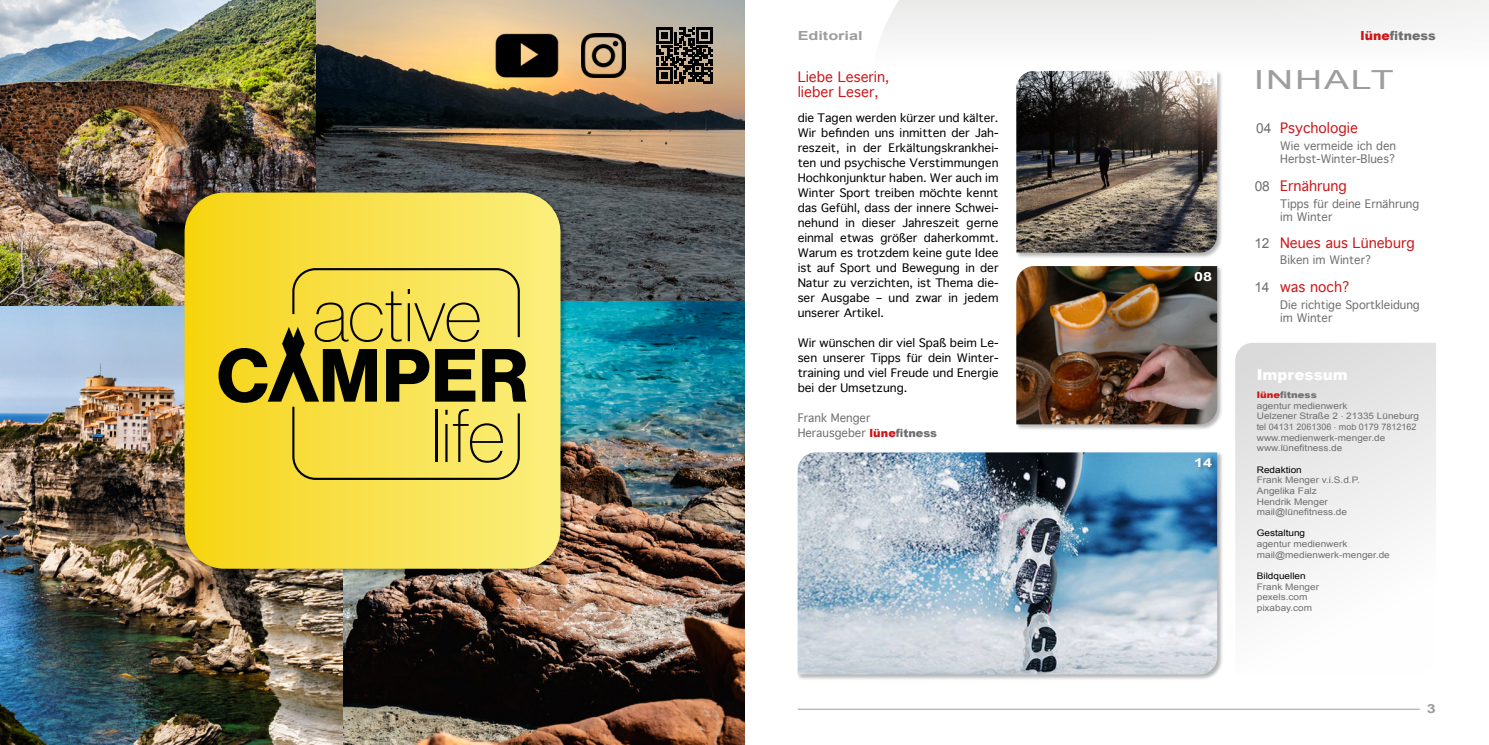
<style>
.page{position:relative;width:1489px;height:745px;background:#fff}
.page>*{position:absolute;margin:0;border:0;box-sizing:border-box;transform-origin:0 0}
.t1{font:26.25px "Arial";letter-spacing:.05em;color:#9d9d9c;scale:1.43 1}
.t2{font:900 15px "Arial";color:#fff}
.t3{font:13.75px/15px "Geneva";color:#cd1719}
.t4{font:900 12.5px "Arial";color:#706f6f}
.t5{font:700 12.5px "Arial";color:#9d9d9c;scale:1.3 1}
.t6{font:700 12.5px "Arial";color:#fff;scale:1.3 1}
.t7{font:11.25px/15px "Geneva";color:#000;text-align:justify;scale:1.04 1}
.t8{font:11.25px/13.5px "Geneva";color:#706f6f}
.t9{font:9px/10.6px "Arial";color:#706f6f;scale:1.11 1}
.t10{font:9px "Arial";color:#000;scale:1.11 1}
.s1{font-family:"Arial";font-weight:900;color:#cd1719}
.s2{font-family:"Arial";font-weight:900}
.s3{color:#cd1719}
.s4{font-family:"Arial";color:#706f6f}
.s5{font-weight:900;color:#cd1719}
.s6{font-weight:900}
</style>
<div class="page">
<svg style="left:882px;top:0;width:606px;height:353px"></svg>
<div style="left:797px;top:451px;width:426px;height:229px;background:#000;opacity:.3"></div>
<img style="left:797px;top:452px;width:420px;height:222px">
<div style="left:1015px;top:265px;width:208px;height:165px;background:#000;opacity:.3"></div>
<img style="left:1016px;top:266px;width:201px;height:158px">
<div style="left:1015px;top:70px;width:208px;height:188px;background:#000;opacity:.3"></div>
<img style="left:1016px;top:71px;width:201px;height:181px">
<hr style="left:797px;top:708px;width:622px;height:1px;background:#9d9d9c">
<svg style="left:1235px;top:342px;width:200px;height:264px;fill:#ebebeb"></svg>
<div style="left:1193px;top:75px;width:24px;height:16px;background:#000;opacity:.3"></div>
<div style="left:1194px;top:456px;width:23px;height:16px;background:#000;opacity:.3"></div>
<img style="left:316px;top:0;width:428px;height:301px">
<img style="left:342px;top:301px;width:402px;height:443px">
<img style="left:0;top:0;width:316px;height:306px">
<img style="left:0;top:306px;width:342px;height:438px">
<svg style="left:656px;top:27px;width:56px;height:56px;background:#463e33"></svg>
<img style="left:476px;top:5px;width:101px;height:101px">
<img style="left:581px;top:33px;width:45px;height:45px">
<div style="left:184px;top:192px;width:382px;height:382px;background:#000;opacity:.3"></div>
<svg style="left:184px;top:192px;width:376px;height:376px;background:#f5dd49"></svg>
<svg style="left:218px;top:268px;width:308px;height:211px;background:#c7b43b"></svg>
<p class="t5" style="left:797px;top:27px;width:52px">Editorial</p>
<p class="t3" style="left:797px;top:69px;width:93px">Liebe Leserin, lieber Leser,</p>
<p class="t7" style="left:797px;top:110px;width:195px">die Tagen werden kürzer und kälter.<br>Wir befinden uns inmitten der Jah&shy;reszeit, in der Erkältungskrankhei&shy;ten und psychische Verstimmungen Hochkonjunktur haben. Wer auch im Winter Sport treiben möchte kennt das Gefühl, dass der innere Schwei&shy;nehund in dieser Jahreszeit gerne einmal etwas größer daherkommt.<br>Warum es trotzdem keine gute Idee ist auf Sport und Bewegung in der Natur zu verzichten, ist Thema die&shy;ser Ausgabe – und zwar in jedem unserer Artikel.</p>
<p class="t7" style="left:797px;top:335px;width:195px">Wir wünschen dir viel Spaß beim Le&shy;sen unserer Tipps für dein Winter&shy;training und viel Freude und Energie bei der Umsetzung.</p>
<p class="t8" style="left:797px;top:410px;width:141px;line-height:15px">Frank Menger<br>Herausgeber <span class="s1">lüne</span><span class="s2">fitness</span></p>
<p class="t6" style="left:1194px;top:73px;width:15px">04</p>
<p class="t6" style="left:1193px;top:268px;width:15px">08</p>
<p class="t6" style="left:1193px;top:454px;width:15px">14</p>
<p class="t4" style="left:1360px;top:26px;width:77px"><span class="s3">lüne</span>fitness</p>
<h1 class="t1" style="left:1253px;top:63px;width:99px">INHALT</h1>
<p class="t3" style="left:1255px;top:121px;width:103px"><span class="s4">04</span> Psychologie</p>
<p class="t8" style="left:1280px;top:139px;width:117px">Wie vermeide ich den<br>Herbst-Winter-Blues?</p>
<p class="t3" style="left:1254px;top:179px;width:94px"><span class="s4">08</span> Ernährung</p>
<p class="t8" style="left:1280px;top:197px;width:141px">Tipps für deine Ernährung im Winter</p>
<p class="t3" style="left:1254px;top:235px;width:162px"><span class="s4">12</span> Neues aus Lüneburg</p>
<p class="t8" style="left:1280px;top:253px;width:93px">Biken im Winter?</p>
<p class="t3" style="left:1254px;top:280px;width:97px"><span class="s4">14</span> was noch?</p>
<p class="t8" style="left:1280px;top:298px;width:141px">Die richtige Sportkleidung im Winter</p>
<h2 class="t2" style="left:1256px;top:363px;width:93px">Impressum</h2>
<p class="t9" style="left:1256px;top:389px;width:148px"><span class="s5">lüne</span><span class="s6">fitness<br></span>agentur medienwerk<br>Uelzener Straße 2 . 21335 Lüneburg tel 04131 2061306 . mob 0179 7812162 www.medienwerk-menger.de www.lünefitness.de</p>
<p class="t10" style="left:1256px;top:463px;width:42px">Redaktion</p>
<p class="t9" style="left:1256px;top:474px;width:94px">Frank Menger v.i.S.d.P.<br>Angelika Falz<br>Hendrik Menger mail@lünefitness.de</p>
<p class="t10" style="left:1256px;top:527px;width:45px">Gestaltung</p>
<p class="t9" style="left:1256px;top:538px;width:121px">agentur medienwerk mail@medienwerk-menger.de</p>
<p class="t10" style="left:1256px;top:569px;width:46px">Bildquellen</p>
<p class="t9" style="left:1256px;top:581px;width:58px">Frank Menger pexels.com pixabay.com</p>
<p class="t5" style="left:1426px;top:700px;width:8px">3</p>
</div>
